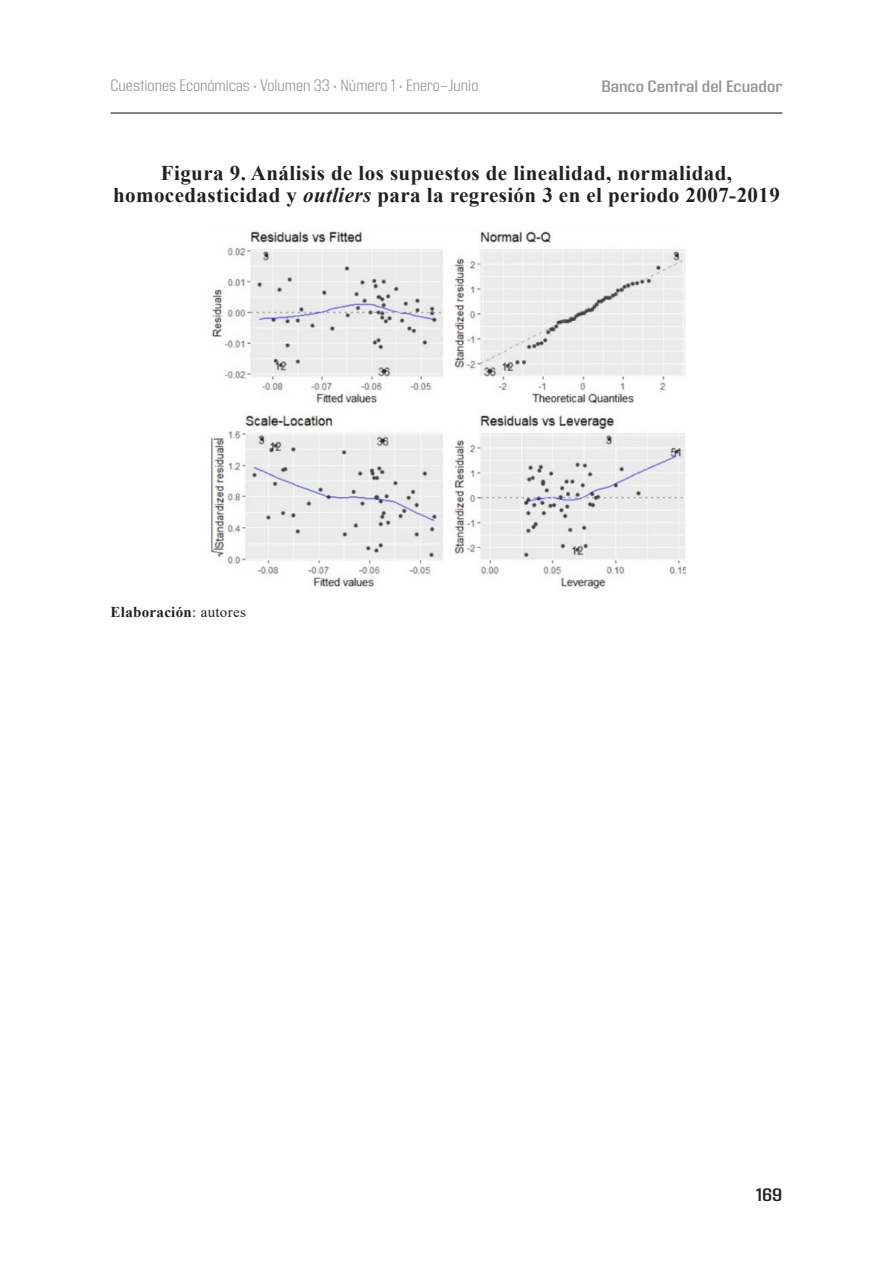
<style>
.page{position:relative;width:893px;height:1263px;background:#fff}
.page>*{position:absolute;margin:0;border:0;box-sizing:border-box;transform-origin:0 0}
.TABLAS_-_TITULO{font:700 21px/21.8px "Times New Roman";letter-spacing:.02em;color:#231f20;text-align:center}
.t1{font:600 18px "Address Sans Pro";color:#231f20}
.t2{font:300 16.5px "Address Sans Pro";color:#939598}
.t3{font:600 16.5px "Address Sans Pro";color:#939598}
.TABLAS_-_CREDITOS{font:700 15px "Times New Roman";letter-spacing:.02em;color:#231f20}
.s1{font-style:italic}
.s2{font-weight:400}
</style>
<div class="page">
<hr style="left:111px;top:113px;width:671px;height:1px;background:#000001">
<img style="left:210px;top:230px;width:476px;height:360px">
<p class="t2" style="left:111px;top:77px;width:369px">Cuestiones Económicas • Volumen 33 • Número 1 • Enero-Junio</p>
<p class="t3" style="left:601px;top:77px;width:183px">Banco Central del Ecuador</p>
<p class="TABLAS_-_TITULO" style="left:113px;top:161px;width:668px">Figura 9. Análisis de los supuestos de linealidad, normalidad, homocedasticidad y <span class="s1">outliers</span> para la regresión 3 en el periodo 2007-2019</p>
<p class="TABLAS_-_CREDITOS" style="left:111px;top:601px;width:137px">Elaboración<span class="s2">: autores</span></p>
<p class="t1" style="left:756px;top:1184px;width:28px">169</p>
</div>
